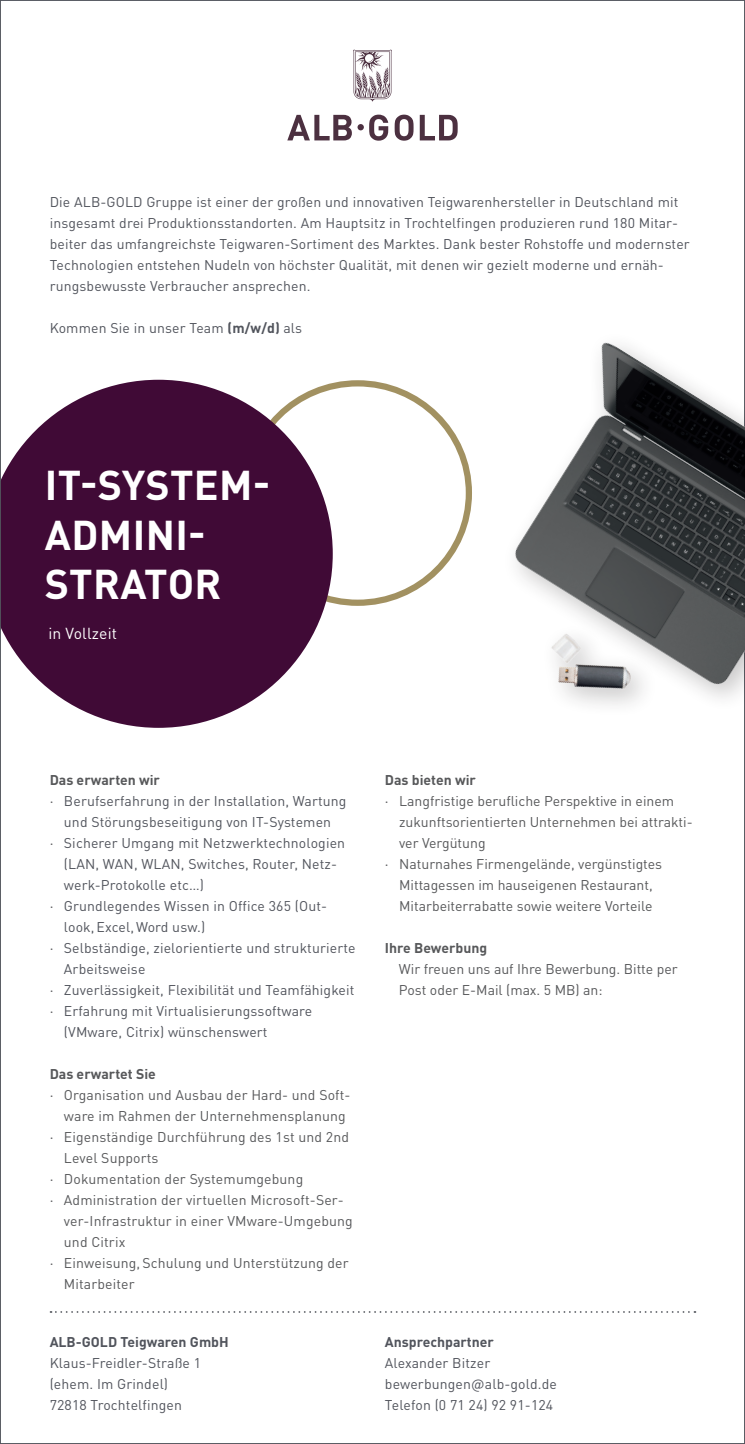
<style>
.page{position:relative;width:745px;height:1444px;background:#fff}
.page>*{position:absolute;margin:0;border:0;box-sizing:border-box;transform-origin:0 0}
.t1{font:700 41.12px/49.4px "DINOT";letter-spacing:.01em;color:#fff}
.t2{font:15.75px "DINOT";letter-spacing:.01em;color:#fff}
.t3{font:14px/21px "DINOT";letter-spacing:.01em;color:#51545c}
.t4{font:14px/21px "DINOT";color:#57585a}
.t5{font:700 14px "DINOT";color:#57585a}
.t6{font:700 14px "DINOT";color:#51545c}
.s1{font-weight:700}
.s2{color:#57585a}
</style>
<div class="page">
<svg style="left:287px;top:115px;width:170px;height:26px"></svg>
<svg style="left:353px;top:49px;width:38px;height:53px"></svg>
<svg style="left:50px;top:1311px;width:645px;height:1px"></svg>
<svg style="left:2px;top:380px;width:330px;height:348px;fill:#400a36"></svg>
<img style="left:441px;top:342px;width:303px;height:356px">
<div style="left:538px;top:621px;width:120px;height:97px;background:#231f20;opacity:.25"></div>
<img style="left:528px;top:617px;width:117px;height:101px">
<p class="t3" style="left:50px;top:190px;width:641px">Die ALB-GOLD Gruppe ist einer der großen und innovativen Teigwarenhersteller in Deutschland mit insgesamt drei Produktionsstandorten. Am Hauptsitz in Trochtelfingen produzieren rund 180 Mitar&shy;beiter das umfangreichste Teigwaren-Sortiment des Marktes. Dank bester Rohstoffe und modernster Technologien entstehen Nudeln von höchster Qualität, mit denen wir gezielt moderne und ernäh&shy;rungsbewusste Verbraucher ansprechen.</p>
<p class="t3" style="left:50px;top:316px;width:254px">Kommen Sie in unser Team <span class="s1">(m/w/d)</span> als</p>
<h1 class="t1" style="left:45px;top:457px;width:227px">IT-SYSTEM-<br>ADMINI-<br>STRATOR</h1>
<p class="t2" style="left:48px;top:621px;width:70px">in Vollzeit</p>
<p class="t5" style="left:50px;top:769px;width:112px">Das erwarten wir</p>
<p class="t3" style="left:50px;top:789px;width:298px"><span class="s2">·</span> Berufserfahrung in der Installation, Wartung</p>
<p class="t3" style="left:64px;top:810px;width:268px">und Störungsbeseitigung von IT-Systemen</p>
<p class="t3" style="left:50px;top:831px;width:297px"><span class="s2">·</span> Sicherer Umgang mit Netzwerktechnologien</p>
<p class="t3" style="left:64px;top:852px;width:274px">(LAN, WAN, WLAN, Switches, Router, Netz-</p>
<p class="t3" style="left:64px;top:873px;width:141px">werk-Protokolle etc…)</p>
<p class="t3" style="left:50px;top:894px;width:279px"><span class="s2">·</span> Grundlegendes Wissen in Office 365 (Out-</p>
<p class="t3" style="left:64px;top:915px;width:143px">look,Excel, Word usw.)</p>
<p class="t3" style="left:50px;top:936px;width:307px"><span class="s2">·</span> Selbständige, zielorientierte und strukturierte</p>
<p class="t3" style="left:64px;top:957px;width:83px">Arbeitsweise</p>
<p class="t3" style="left:50px;top:978px;width:306px"><span class="s2">·</span> Zuverlässigkeit, Flexibilität und Teamfähigkeit</p>
<p class="t3" style="left:50px;top:999px;width:264px"><span class="s2">·</span> Erfahrung mit Virtualisierungssoftware</p>
<p class="t3" style="left:64px;top:1020px;width:205px">(VMware, Citrix) wünschenswert</p>
<p class="t5" style="left:50px;top:1063px;width:108px">Das erwartet Sie</p>
<p class="t4" style="left:50px;top:1083px;width:302px">· Organisation und Ausbau der Hard- und Soft-</p>
<p class="t4" style="left:64px;top:1104px;width:283px">ware im Rahmen der Unternehmensplanung</p>
<p class="t4" style="left:50px;top:1125px;width:301px">· Eigenständige Durchführung des 1st und 2nd</p>
<p class="t4" style="left:64px;top:1146px;width:96px">Level Supports</p>
<p class="t4" style="left:50px;top:1167px;width:255px">· Dokumentation der Systemumgebung</p>
<p class="t4" style="left:50px;top:1188px;width:295px">· Administration der virtuellen Microsoft-Ser-</p>
<p class="t4" style="left:64px;top:1209px;width:290px">ver-Infrastruktur in einer VMware-Umgebung</p>
<p class="t4" style="left:64px;top:1230px;width:63px">und Citrix</p>
<p class="t4" style="left:50px;top:1251px;width:300px">· Einweisung,Schulung und Unterstützung der</p>
<p class="t4" style="left:64px;top:1272px;width:72px">Mitarbeiter</p>
<p class="t6" style="left:50px;top:1330px;width:180px">ALB-GOLD Teigwaren GmbH</p>
<p class="t3" style="left:50px;top:1351px;width:153px">Klaus-Freidler-Straße 1 (ehem. Im Grindel)<br>72818 Trochtelfingen</p>
<p class="t5" style="left:384px;top:769px;width:92px">Das bieten wir</p>
<p class="t4" style="left:384px;top:789px;width:290px">· Langfristige berufliche Perspektive in einem</p>
<p class="t4" style="left:399px;top:810px;width:295px">zukunftsorientierten Unternehmen bei attrakti-</p>
<p class="t4" style="left:399px;top:831px;width:88px">ver Vergütung</p>
<p class="t4" style="left:384px;top:852px;width:279px">· Naturnahes Firmengelände, vergünstigtes</p>
<p class="t4" style="left:399px;top:873px;width:255px">Mittagessen im hauseigenen Restaurant,</p>
<p class="t4" style="left:399px;top:894px;width:255px">Mitarbeiterrabatte sowie weitere Vorteile</p>
<p class="t5" style="left:384px;top:937px;width:104px">Ihre Bewerbung</p>
<p class="t4" style="left:398px;top:957px;width:280px">Wir freuen uns auf Ihre Bewerbung. Bitte per<br>Post oder E-Mail (max. 5 MB) an:</p>
<p class="t6" style="left:384px;top:1330px;width:110px">Ansprechpartner</p>
<p class="t3" style="left:384px;top:1351px;width:173px">Alexander Bitzer bewerbungen@alb-gold.de<br>Telefon (0 71 24) 92 91-124</p>
</div>
